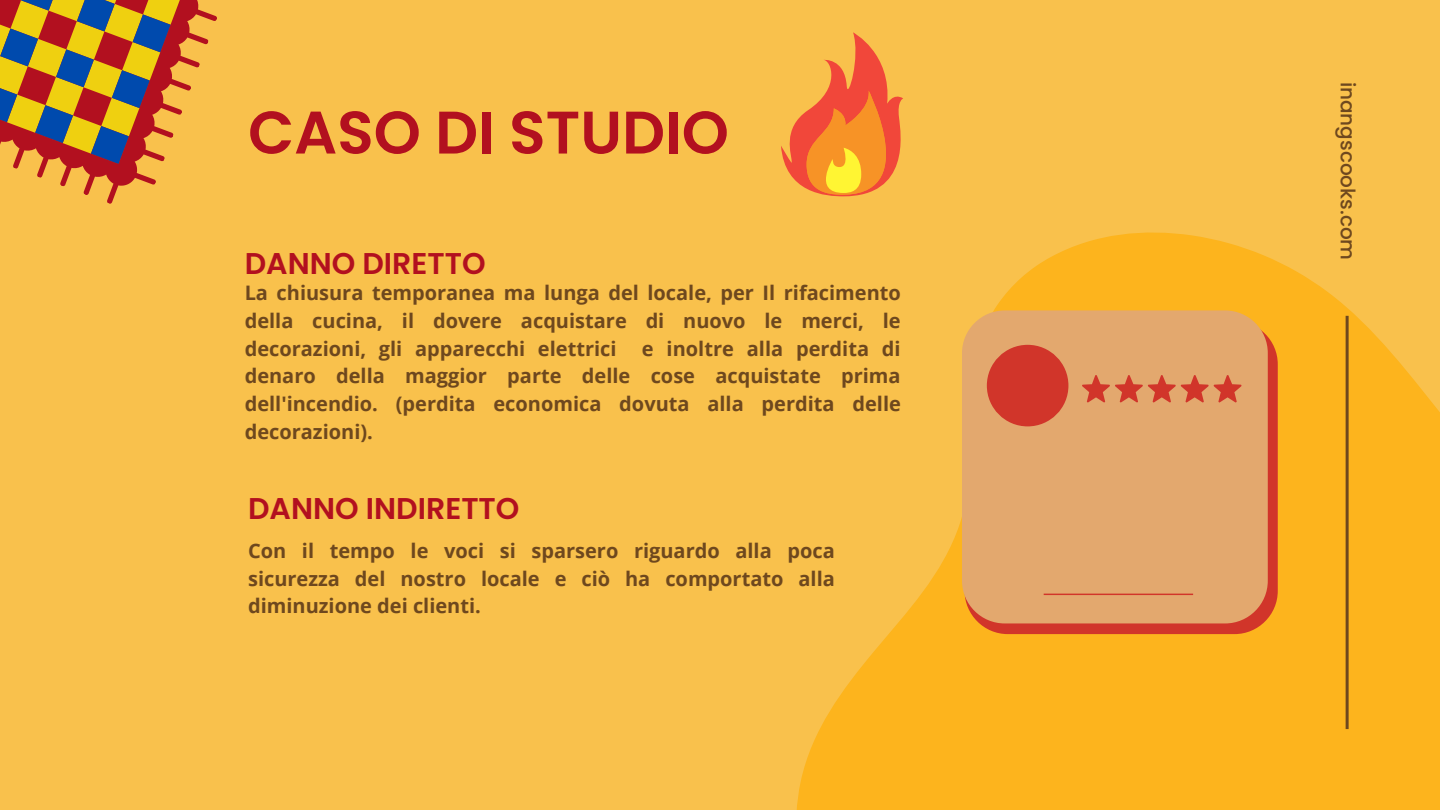
<style>
.page{position:relative;width:1440px;height:810px;background:#f9c14c}
.page>*{position:absolute;margin:0;border:0;box-sizing:border-box;transform-origin:0 0}
.t1{font:600 60px "Poppins";color:#b2101f}
.t2{font:600 30px "Poppins";color:#b2101f}
.t3{font:700 20px/27.8px "Open Sans";color:#6e481e;text-align:justify}
.t4{font:500 20px "Poppins";color:#6e481e}
</style>
<div class="page">
<svg style="left:796px;top:232px;width:644px;height:578px;fill:#fdb41d"></svg>
<hr style="left:1346px;top:316px;width:3px;height:413px;background:#6e481e">
<svg style="left:13px;top:164px;width:143px;height:40px"></svg>
<svg style="left:0;top:0;width:217px;height:164px"></svg>
<svg style="left:781px;top:32px;width:122px;height:165px"></svg>
<div style="left:965px;top:321px;width:313px;height:313px;background:#d1352a;border-radius:43px"></div>
<svg style="left:962px;top:310px;width:306px;height:313px;fill:#e3a86e"></svg>
<h1 class="t1" style="left:248px;top:91px;width:482px">CASO DI STUDIO</h1>
<h2 class="t2" style="left:245px;top:242px;width:242px">DANNO DIRETTO</h2>
<p class="t3" style="left:245px;top:278px;width:658px">La chiusura temporanea ma lunga del locale, per Il rifacimento della cucina, il dovere acquistare di nuovo le merci, le decorazioni, gli apparecchi elettrici</p>
<p class="t3" style="left:245px;top:334px;width:658px;text-indent:397px">e inoltre alla perdita di denaro della maggior parte delle cose acquistate prima dell'incendio. (perdita economica dovuta alla perdita delle decorazioni).</p>
<h2 class="t2" style="left:248px;top:487px;width:273px">DANNO INDIRETTO</h2>
<p class="t3" style="left:248px;top:536px;width:588px">Con il tempo le voci si sparsero riguardo alla poca sicurezza del nostro locale e ciò ha comportato alla diminuzione dei clienti.</p>
<p class="t4" style="left:1362px;top:82px;width:180px;rotate:90deg">inangscooks.com</p>
</div>
